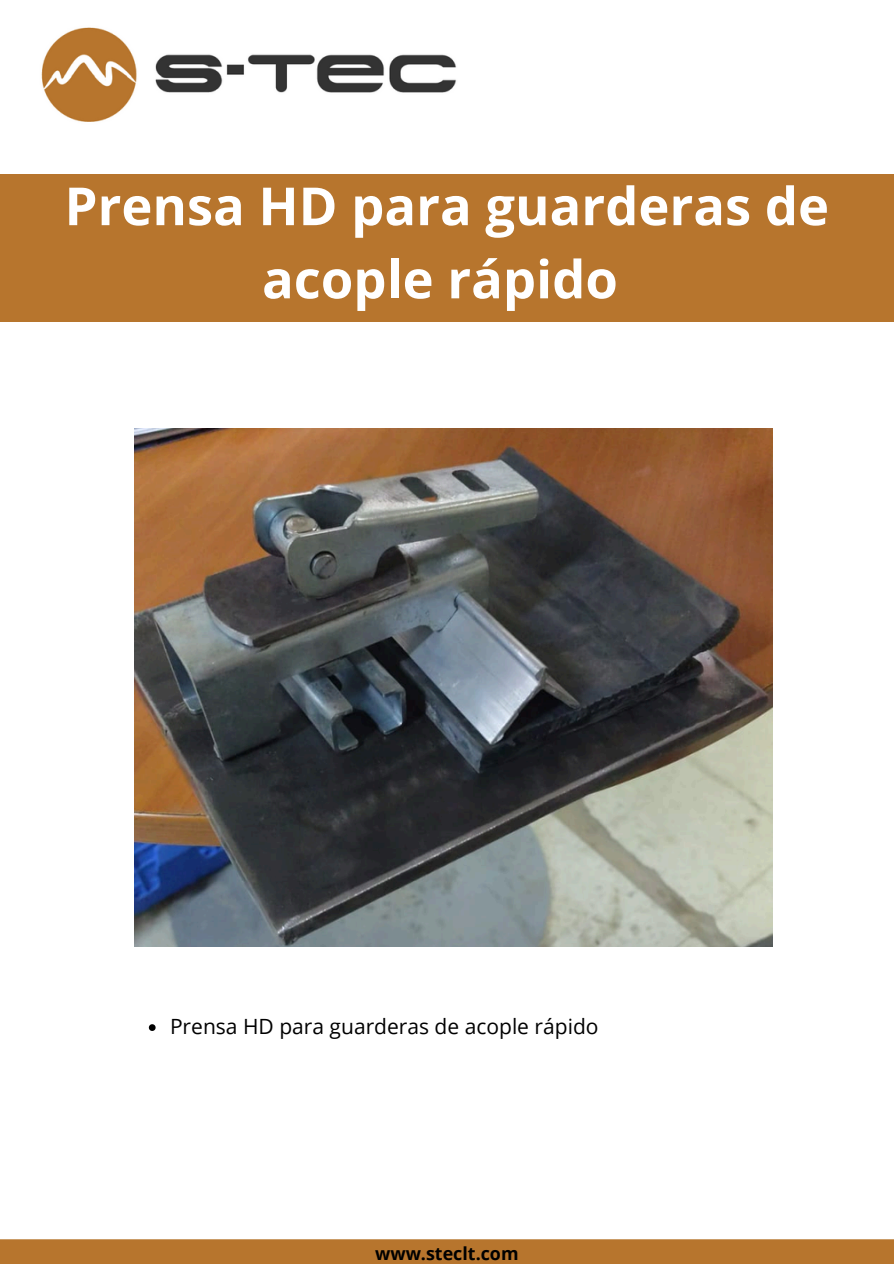
<style>
.page{position:relative;width:894px;height:1264px;background:#fff}
.page>*{position:absolute;margin:0;border:0;box-sizing:border-box;transform-origin:0 0}
.t1{font:700 52.5px/73.2px "Open Sans";color:#fff;text-align:center}
.t2{font:21px "Open Sans";color:#000}
.t3{font:700 17.85px "Open Sans";color:#000}
</style>
<div class="page">
<img style="left:41px;top:27px;width:416px;height:95px">
<div style="left:0;top:1239px;width:893px;height:24px;background:#b7752d"></div>
<div style="left:0;top:174px;width:893px;height:147px;background:#b7752d"></div>
<svg style="left:149px;top:1024px;width:6px;height:6px"></svg>
<img style="left:134px;top:429px;width:638px;height:517px">
<p class="t1" style="left:65px;top:168px;width:765px">Prensa HD para guarderas de acople rápido</p>
<p class="t2" style="left:170px;top:1011px;width:430px">Prensa HD para guarderas de acople rápido</p>
<h1 class="t3" style="left:375px;top:1240px;width:145px">www.steclt.com</h1>
</div>
